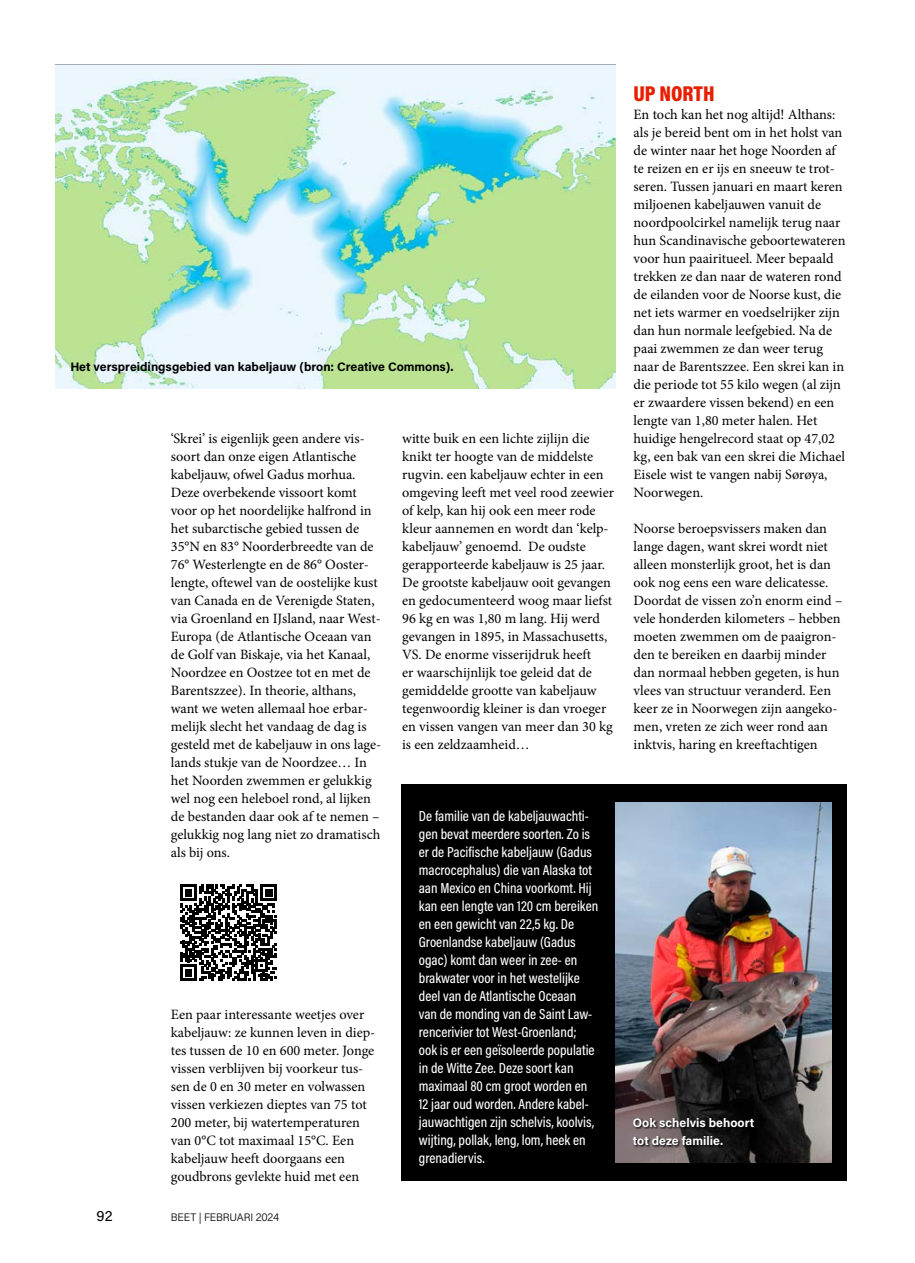
<style>
.page{position:relative;width:915px;height:1263px;background:#fff}
.page>*{position:absolute;margin:0;border:0;box-sizing:border-box;transform-origin:0 0}
.t1{font:900 21.75px "Acumin Pro Cond";color:#e71e00}
.t2{font:15px "Acumin Pro";color:#000}
.t3{font:500 14.7px/18px "Acumin Pro Cond";color:#fff}
.t4{font:14.25px/18px "Minion Pro";color:#000}
.t5{font:700 12.3px "Acumin Pro";color:#000}
.t6{font:700 12.3px/18px "Acumin Pro";color:#fff}
.t7{font:300 10.8px "Acumin Pro";letter-spacing:-.015em;color:#000}
</style>
<div class="page">
<svg style="left:180px;top:884px;width:97px;height:97px"></svg>
<img style="left:55px;top:65px;width:560px;height:324px">
<div style="left:402px;top:785px;width:444px;height:396px;background:#000"></div>
<img style="left:615px;top:803px;width:215px;height:360px">
<svg style="left:631px;top:1117px;width:125px;height:30px"></svg>
<p class="t5" style="left:70px;top:358px;width:384px">Het verspreidingsgebied van kabeljauw (bron: Creative Commons).</p>
<p class="t4" style="left:171px;top:429px;width:212px">‘Skrei’ is eigenlijk geen andere vis&shy;soort dan onze eigen Atlantische kabeljauw, ofwel Gadus morhua.<br>Deze overbekende vissoort komt voor op het noordelijke halfrond in het subarctische gebied tussen de 35°N en 83° Noorderbreedte van de 76° Westerlengte en de 86° Ooster&shy;lengte, oftewel van de oostelijke kust van Canada en de Verenigde Staten, via Groenland en IJsland, naar West-Europa (de Atlantische Oceaan van de Golf van Biskaje, via het Kanaal, Noordzee en Oostzee tot en met de Barentszzee). In theorie, althans, want we weten allemaal hoe erbar&shy;melijk slecht het vandaag de dag is gesteld met de kabeljauw in ons lage&shy;lands stukje van de Noordzee… In het Noorden zwemmen er gelukkig wel nog een heleboel rond, al lijken de bestanden daar ook af te nemen – gelukkig nog lang niet zo dramatisch als bij ons.</p>
<p class="t4" style="left:171px;top:1005px;width:206px">Een paar interessante weetjes over kabeljauw: ze kunnen leven in diep&shy;tes tussen de 10 en 600 meter. Jonge vissen verblijven bij voorkeur tus&shy;sen de 0 en 30 meter en volwassen vissen verkiezen dieptes van 75 tot 200 meter, bij watertemperaturen van 0°C tot maximaal 15°C. Een kabeljauw heeft doorgaans een goudbrons gevlekte huid met een</p>
<p class="t2" style="left:97px;top:1205px;width:17px">92</p>
<p class="t7" style="left:171px;top:1210px;width:110px">BEET | FEBRUARI 2024</p>
<p class="t4" style="left:402px;top:429px;width:213px">witte buik en een lichte zijlijn die knikt ter hoogte van de middelste rugvin. een kabeljauw echter in een omgeving leeft met veel rood zeewier of kelp, kan hij ook een meer rode kleur aannemen en wordt dan ‘kelp&shy;kabeljauw’ genoemd. De oudste gerapporteerde kabeljauw is 25 jaar.<br>De grootste kabeljauw ooit gevangen en gedocumenteerd woog maar liefst 96 kg en was 1,80 m lang. Hij werd gevangen in 1895, in Massachusetts, VS. De enorme visserijdruk heeft<br>er waarschijnlijk toe geleid dat de gemiddelde grootte van kabeljauw tegenwoordig kleiner is dan vroeger en vissen vangen van meer dan 30 kg is een zeldzaamheid…</p>
<p class="t3" style="left:419px;top:806px;width:181px">De familie van de kabeljauwachti&shy;gen bevat meerdere soorten. Zo is er de Pacifische kabeljauw (Gadus macrocephalus) die van Alaska tot aan Mexico en China voorkomt. Hij kan een lengte van 120 cm bereiken en een gewicht van 22,5 kg. De<br>Groenlandse kabeljauw (Gadus ogac) komt dan weer in zee- en brakwater voor in het westelijke deel van de Atlantische Oceaan<br>van de monding van de Saint Law&shy;rencerivier tot West-Groenland; ook is er een geïsoleerde populatie in de Witte Zee. Deze soort kan maximaal 80 cm groot worden en<br>12 jaar oud worden. Andere kabel&shy;jauwachtigen zijn schelvis, koolvis, wijting, pollak, leng, lom, heek en grenadiervis.</p>
<h1 class="t1" style="left:633px;top:79px;width:83px">UP NORTH</h1>
<p class="t4" style="left:633px;top:105px;width:213px">En toch kan het nog altijd! Althans: als je bereid bent om in het holst van de winter naar het hoge Noorden af te reizen en er ijs en sneeuw te trot&shy;seren. Tussen januari en maart keren miljoenen kabeljauwen vanuit de noordpoolcirkel namelijk terug naar hun Scandinavische geboortewateren voor hun paairitueel. Meer bepaald trekken ze dan naar de wateren rond de eilanden voor de Noorse kust, die net iets warmer en voedselrijker zijn dan hun normale leefgebied. Na de paai zwemmen ze dan weer terug naar de Barentszzee. Een skrei kan in die periode tot 55 kilo wegen (al zijn er zwaardere vissen bekend) en een lengte van 1,80 meter halen. Het huidige hengelrecord staat op 47,02 kg, een bak van een skrei die Michael Eisele wist te vangen nabij Sørøya, Noorwegen.</p>
<p class="t4" style="left:633px;top:519px;width:210px">Noorse beroepsvissers maken dan lange dagen, want skrei wordt niet alleen monsterlijk groot, het is dan ook nog eens een ware delicatesse.<br>Doordat de vissen zo’n enorm eind – vele honderden kilometers – hebben moeten zwemmen om de paaigron&shy;den te bereiken en daarbij minder dan normaal hebben gegeten, is hun vlees van structuur veranderd. Een keer ze in Noorwegen zijn aangeko&shy;men, vreten ze zich weer rond aan inktvis, haring en kreeftachtigen</p>
<p class="t6" style="left:632px;top:1113px;width:123px">Ook schelvis behoort tot deze familie.</p>
</div>
